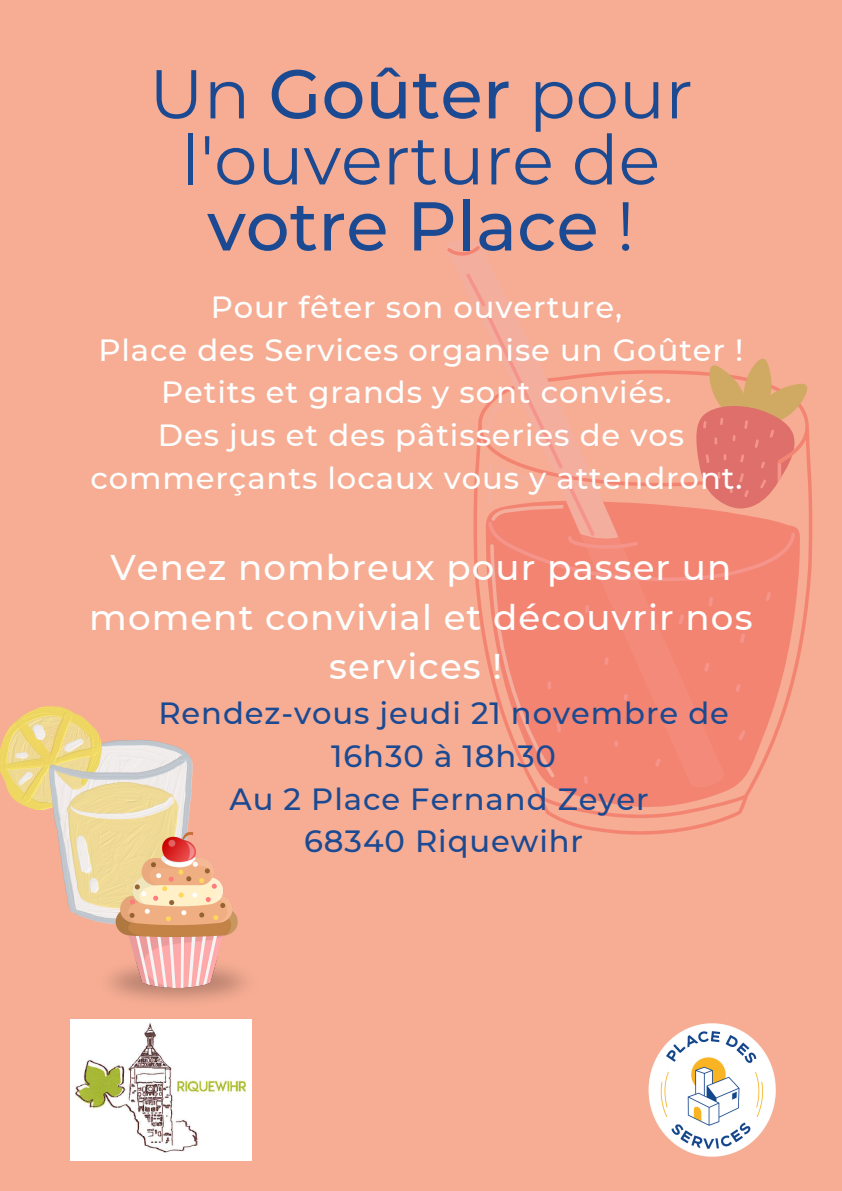
<style>
.page{position:relative;width:842px;height:1191px;background:#fff}
.page>*{position:absolute;margin:0;border:0;box-sizing:border-box;transform-origin:0 0}
.t1{font:68.9px/66px "Montserrat";color:#1b4a92;text-align:center}
.t2{font:500 35.6px/49.5px "Montserrat";letter-spacing:.03em;color:#fdfefe;text-align:center}
.t3{font:500 30.6px/42.8px "Montserrat";letter-spacing:.03em;color:#fdfefe;text-align:center}
.t4{font:500 30.6px/42.8px "Montserrat";letter-spacing:.03em;color:#1b4a92;text-align:center}
.s1{font-weight:500}
</style>
<div class="page">
<div style="left:0;top:0;width:842px;height:1190px;background:#f6ad94"></div>
<svg style="left:543px;top:459px;width:269px;height:375px"></svg>
<svg style="left:533px;top:787px;width:267px;height:20px"></svg>
<svg style="left:447px;top:246px;width:363px;height:541px"></svg>
<img style="left:0;top:706px;width:192px;height:215px">
<img style="left:94px;top:832px;width:151px;height:169px">
<img style="left:648px;top:1023px;width:128px;height:134px">
<img style="left:70px;top:1019px;width:181px;height:141px">
<p class="t1" style="left:149px;top:61px;width:545px">Un <span class="s1">Goûter</span> pour l'ouverture de <span class="s1">votre Place</span> !</p>
<p class="t3" style="left:211px;top:285px;width:413px">Pour fêter son ouverture,</p>
<p class="t3" style="left:98px;top:328px;width:647px">Place des Services organise un Goûter !</p>
<p class="t3" style="left:161px;top:371px;width:512px">Petits et grands y sont conviés.</p>
<p class="t3" style="left:90px;top:413px;width:653px">Des jus et des pâtisseries de vos commerçants locaux vous y attendront.</p>
<h2 class="t2" style="left:89px;top:543px;width:665px">Venez nombreux pour passer un moment convivial et découvrir nos services !</h2>
<p class="t4" style="left:158px;top:691px;width:572px">Rendez-vous jeudi 21 novembre de<br>16h30 à 18h30</p>
<p class="t4" style="left:229px;top:777px;width:421px">Au 2 Place Fernand Zeyer</p>
<p class="t4" style="left:304px;top:819px;width:280px">68340 Riquewihr</p>
</div>
